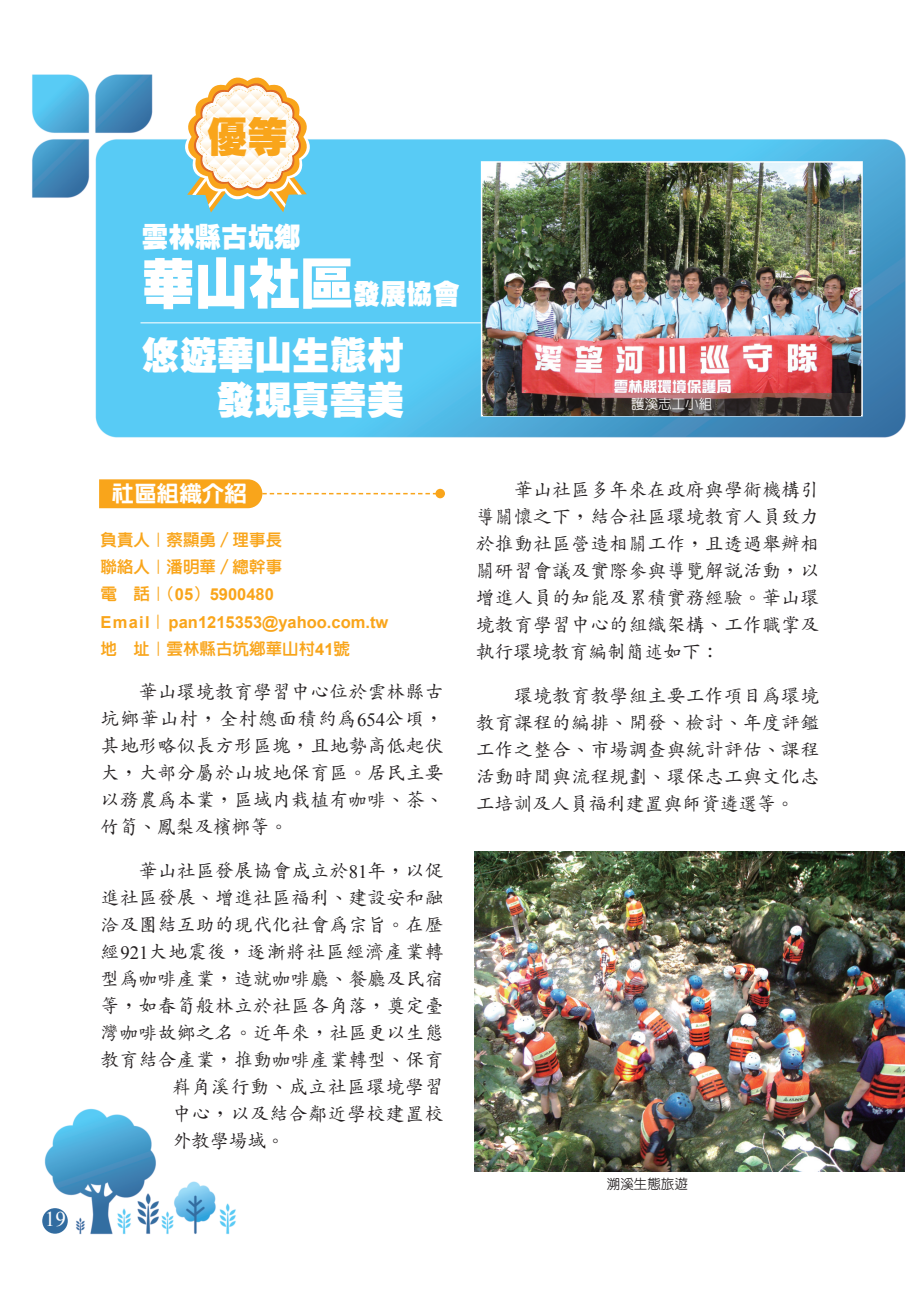
<style>
.page{position:relative;width:906px;height:1289px;background:#fff}
.page>*{position:absolute;margin:0;border:0;box-sizing:border-box;transform-origin:0 0}
.t1{font:900 54px "Lin Gothic";color:#fff}
.t2{font:900 40.5px "Lin Gothic";color:#f9a51b}
.t3{font:900 37.5px/45px "Lin Gothic";color:#fff;text-align:right}
.t4{font:900 27px "Lin Gothic";color:#fff}
.t5{font:800 22.5px "Lin Gothic";color:#fff}
.t6{font:21px "Times New Roman";color:#fff}
.t7{font:500 18.75px/27px "Zen Kai";letter-spacing:.015em;color:#231f20;text-align:justify}
.t8{font:500 18.75px "Zen Kai";letter-spacing:.035em;color:#231f20}
.t9{font:500 18.75px "Zen Kai";letter-spacing:.05em;color:#231f20}
.t10{font:700 16.5px/27.5px "Arial";color:#f9a51b}
.t11{font:16.5px/27.5px "Lin Gothic Extra";color:#f9a51b}
.t12{font:500 13.5px "Yen Round";color:#231f20}
.t13{font:500 13.5px "Yen Round";color:#fff}
.s1{font-size:27px}
.s2{font-family:"Lin Gothic Extra";font-weight:400}
.s3{font-family:"Arial";font-weight:700}
.s4{font-family:"Times New Roman";font-weight:400}
</style>
<div class="page">
<img style="left:32px;top:74px;width:874px;height:1161px">
<svg style="left:99px;top:479px;width:346px;height:29px"></svg>
<div style="left:435px;top:489px;width:10px;height:9px;background:#f9a51b;border-radius:50%"></div>
<div style="left:42px;top:1208px;width:26px;height:25px;background:#326ca0;border-radius:50%"></div>
<svg style="left:185px;top:74px;width:125px;height:138px"></svg>
<hr style="left:140px;top:322px;width:363px;height:1px;background:#fff">
<img style="left:484px;top:164px;width:376px;height:230px">
<div style="left:481px;top:161px;width:382px;height:255px;border:2px solid #fff"></div>
<img style="left:474px;top:851px;width:430px;height:320px">
<img style="left:483px;top:394px;width:377px;height:21px">
<p class="t6" style="left:45px;top:1207px;width:22px">19</p>
<h2 class="t2" style="left:207px;top:116px;width:82px">優等</h2>
<h3 class="t4" style="left:142px;top:223px;width:160px">雲林縣古坑鄉</h3>
<h1 class="t1" style="left:142px;top:256px;width:319px">華山社區<span class="s1">發展協會</span></h1>
<h3 class="t3" style="left:142px;top:334px;width:264px">悠遊華山生態村發現真善美</h3>
<p class="t13" style="left:631px;top:397px;width:82px">護溪志工小組</p>
<p class="t5" style="left:112px;top:482px;width:136px">社區組織介紹</p>
<p class="t11" style="left:101px;top:526px;width:183px">負責人｜蔡顯勇／理事長聯絡人｜潘明華／總幹事</p>
<p class="t10" style="left:101px;top:581px;width:289px"><span class="s2">電 話｜（</span>05<span class="s2">）</span>5900480<br>Email<span class="s2">｜</span>pan1215353@yahoo.com.tw</p>
<p class="t11" style="left:101px;top:636px;width:251px">地 址｜雲林縣古坑鄉華山村<span class="s3">41</span>號</p>
<p class="t7" style="left:101px;top:679px;width:344px;text-indent:38px">華山環境教育學習中心位於雲林縣古坑鄉華山村，全村總面積約為<span class="s4">654</span>公頃，其地形略似長方形區塊，且地勢高低起伏大，大部分屬於山坡地保育區。居民主要以務農為本業，區域內栽植有咖啡、茶、竹筍、鳳梨及檳榔等。</p>
<p class="t7" style="left:139px;top:858px;width:306px">華山社區發展協會成立於<span class="s4">81</span>年，以促</p>
<p class="t7" style="left:101px;top:885px;width:344px">進社區發展、增進社區福利、建設安和融</p>
<p class="t7" style="left:101px;top:912px;width:344px">洽及團結互助的現代化社會為宗旨。在歷</p>
<p class="t9" style="left:101px;top:942px;width:344px">經<span class="s4">921</span>大地震後，逐漸將社區經濟產業轉</p>
<p class="t7" style="left:101px;top:966px;width:344px">型為咖啡產業，造就咖啡廳、餐廳及民宿</p>
<p class="t7" style="left:101px;top:993px;width:344px">等，如春筍般林立於社區各角落，奠定臺</p>
<p class="t7" style="left:101px;top:1020px;width:344px">灣咖啡故鄉之名。近年來，社區更以生態</p>
<p class="t7" style="left:101px;top:1047px;width:344px">教育結合產業，推動咖啡產業轉型、保育</p>
<p class="t8" style="left:172px;top:1077px;width:272px">嵙角溪行動、成立社區環境學習</p>
<p class="t8" style="left:172px;top:1104px;width:272px">中心，以及結合鄰近學校建置校</p>
<p class="t7" style="left:172px;top:1128px;width:114px">外教學場域。</p>
<p class="t7" style="left:476px;top:477px;width:345px;text-indent:38px">華山社區多年來在政府與學術機構引導關懷之下，結合社區環境教育人員致力於推動社區營造相關工作，且透過舉辦相關研習會議及實際參與導覽解說活動，以增進人員的知能及累積實務經驗。華山環境教育學習中心的組織架構、工作職掌及執行環境教育編制簡述如下：</p>
<p class="t7" style="left:476px;top:683px;width:345px;text-indent:38px">環境教育教學組主要工作項目為環境教育課程的編排、開發、檢討、年度評鑑工作之整合、市場調查與統計評估、課程活動時間與流程規劃、環保志工與文化志工培訓及人員福利建置與師資遴選等。</p>
<p class="t12" style="left:607px;top:1176px;width:82px">溯溪生態旅遊</p>
</div>
